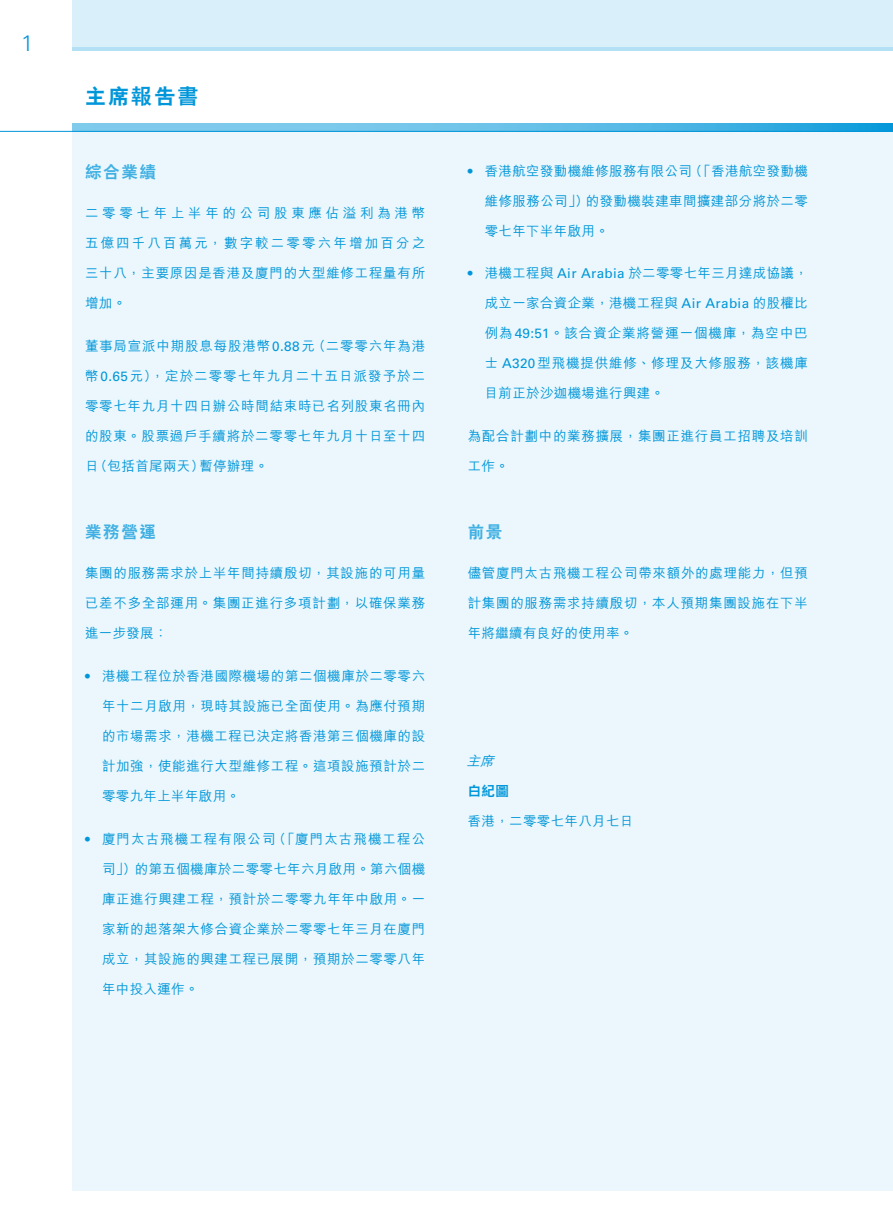
<style>
.page{position:relative;width:893px;height:1212px;background:#fff}
.page>*{position:absolute;margin:0;border:0;box-sizing:border-box;transform-origin:0 0}
.t1{font:800 21px "C Hei 2 HK";letter-spacing:.1em;color:#0096d9}
.t2{font:800 16.5px "C Hei 2 HK";letter-spacing:.1em;color:#40b0e3}
.t3{font:500 13.5px "M Hei HK";letter-spacing:.05em;color:#0096d9}
.t4{font:500 13.5px "M Hei HK";letter-spacing:.025em;color:#0096d9}
.t5{font:500 13.5px "M Hei HK";letter-spacing:.075em;color:#0096d9}
.t6{font:500 13.5px "M Hei HK";letter-spacing:.08em;color:#0096d9}
.t7{font:500 13.5px "M Hei HK";letter-spacing:.03em;color:#0096d9}
.t8{font:500 13.5px "M Hei HK";letter-spacing:.16em;color:#0096d9}
.t9{font:500 13.5px "M Hei HK";letter-spacing:.275em;color:#0096d9}
.t10{font:800 13.5px "C Hei 2 HK";color:#0096d9}
.t11{font:italic 500 13.5px "M Hei HK";color:#0096d9}
.s1{font-family:"Univers";font-weight:400}
</style>
<div class="page">
<svg style="left:72px;top:123px;width:821px;height:8px;background:#5dbce6"></svg>
<div style="left:72px;top:0;width:821px;height:50px;background:#d9eff9"></div>
<div style="left:72px;top:132px;width:821px;height:1059px;background:#ebf7fc"></div>
<hr style="left:0;top:131px;width:893px;height:1px;background:#0096d9">
<hr style="left:72px;top:47px;width:821px;height:3px;background:#b3e0f4">
<h1 class="t1" style="left:85px;top:83px;width:115px">主席報告書</h1>
<p class="t2" style="left:85px;top:161px;width:72px">綜合業績</p>
<p class="t9" style="left:85px;top:204px;width:342px">二零零七年上半年的公司股東應佔溢利為港幣</p>
<p class="t8" style="left:85px;top:234px;width:342px">五億四千八百萬元，數字較二零零六年增加百分之</p>
<p class="t3" style="left:85px;top:264px;width:342px">三十八，主要原因是香港及廈門的大型維修工程量有所</p>
<p class="t3" style="left:85px;top:294px;width:43px">增加。</p>
<p class="t3" style="left:85px;top:336px;width:342px">董事局宣派中期股息每股港幣<span class="s1">0.88</span>元（二零零六年為港</p>
<p class="t5" style="left:85px;top:366px;width:342px">幣<span class="s1">0.65</span>元），定於二零零七年九月二十五日派發予於二</p>
<p class="t3" style="left:85px;top:396px;width:342px">零零七年九月十四日辦公時間結束時已名列股東名冊內</p>
<p class="t3" style="left:85px;top:426px;width:342px">的股東。股票過戶手續將於二零零七年九月十日至十四</p>
<p class="t4" style="left:85px;top:456px;width:185px">日（包括首尾兩天）暫停辦理。</p>
<p class="t2" style="left:85px;top:521px;width:72px">業務營運</p>
<p class="t3" style="left:85px;top:563px;width:342px">集團的服務需求於上半年間持續殷切，其設施的可用量</p>
<p class="t3" style="left:85px;top:593px;width:342px">已差不多全部運用。集團正進行多項計劃，以確保業務</p>
<p class="t3" style="left:85px;top:623px;width:84px">進一步發展：</p>
<p class="t3" style="left:85px;top:666px;width:342px"><span class="s1">•</span> 港機工程位於香港國際機場的第二個機庫於二零零六</p>
<p class="t3" style="left:102px;top:696px;width:325px">年十二月啟用，現時其設施已全面使用。為應付預期</p>
<p class="t3" style="left:102px;top:726px;width:325px">的市場需求，港機工程已決定將香港第三個機庫的設</p>
<p class="t3" style="left:102px;top:756px;width:325px">計加強，使能進行大型維修工程。這項設施預計於二</p>
<p class="t4" style="left:102px;top:786px;width:140px">零零九年上半年啟用。</p>
<p class="t6" style="left:85px;top:829px;width:342px"><span class="s1">•</span> 廈門太古飛機工程有限公司（「廈門太古飛機工程公</p>
<p class="t4" style="left:102px;top:859px;width:325px">司」）的第五個機庫於二零零七年六月啟用。第六個機</p>
<p class="t3" style="left:102px;top:889px;width:325px">庫正進行興建工程，預計於二零零九年年中啟用。一</p>
<p class="t3" style="left:102px;top:919px;width:325px">家新的起落架大修合資企業於二零零七年三月在廈門</p>
<p class="t3" style="left:102px;top:949px;width:325px">成立，其設施的興建工程已展開，預期於二零零八年</p>
<p class="t3" style="left:102px;top:979px;width:98px">年中投入運作。</p>
<p class="t4" style="left:468px;top:161px;width:342px"><span class="s1">•</span> 香港航空發動機維修服務有限公司（「香港航空發動機</p>
<p class="t7" style="left:485px;top:191px;width:325px">維修服務公司」）的發動機裝建車間擴建部分將於二零</p>
<p class="t4" style="left:485px;top:221px;width:126px">零七年下半年啟用。</p>
<p class="t4" style="left:468px;top:264px;width:342px"><span class="s1">•</span> 港機工程與 <span class="s1">Air Arabia</span> 於二零零七年三月達成協議，</p>
<p class="t4" style="left:485px;top:294px;width:325px">成立一家合資企業，港機工程與 <span class="s1">Air Arabia</span> 的股權比</p>
<p class="t3" style="left:485px;top:324px;width:325px">例為<span class="s1">49:51</span>。該合資企業將營運一個機庫，為空中巴</p>
<p class="t3" style="left:485px;top:354px;width:325px">士 <span class="s1">A320</span>型飛機提供維修、修理及大修服務，該機庫</p>
<p class="t4" style="left:485px;top:384px;width:181px">目前正於沙迦機場進行興建。</p>
<p class="t3" style="left:468px;top:426px;width:342px">為配合計劃中的業務擴展，集團正進行員工招聘及培訓</p>
<p class="t3" style="left:468px;top:456px;width:43px">工作。</p>
<p class="t2" style="left:468px;top:521px;width:36px">前景</p>
<p class="t3" style="left:468px;top:563px;width:342px">儘管廈門太古飛機工程公司帶來額外的處理能力，但預</p>
<p class="t3" style="left:468px;top:593px;width:342px">計集團的服務需求持續殷切，本人預期集團設施在下半</p>
<p class="t4" style="left:468px;top:623px;width:167px">年將繼續有良好的使用率。</p>
<p class="t11" style="left:466px;top:751px;width:34px">主席</p>
<p class="t10" style="left:468px;top:782px;width:43px">白紀圖</p>
<p class="t4" style="left:468px;top:811px;width:167px">香港，二零零七年八月七日</p>
</div>
